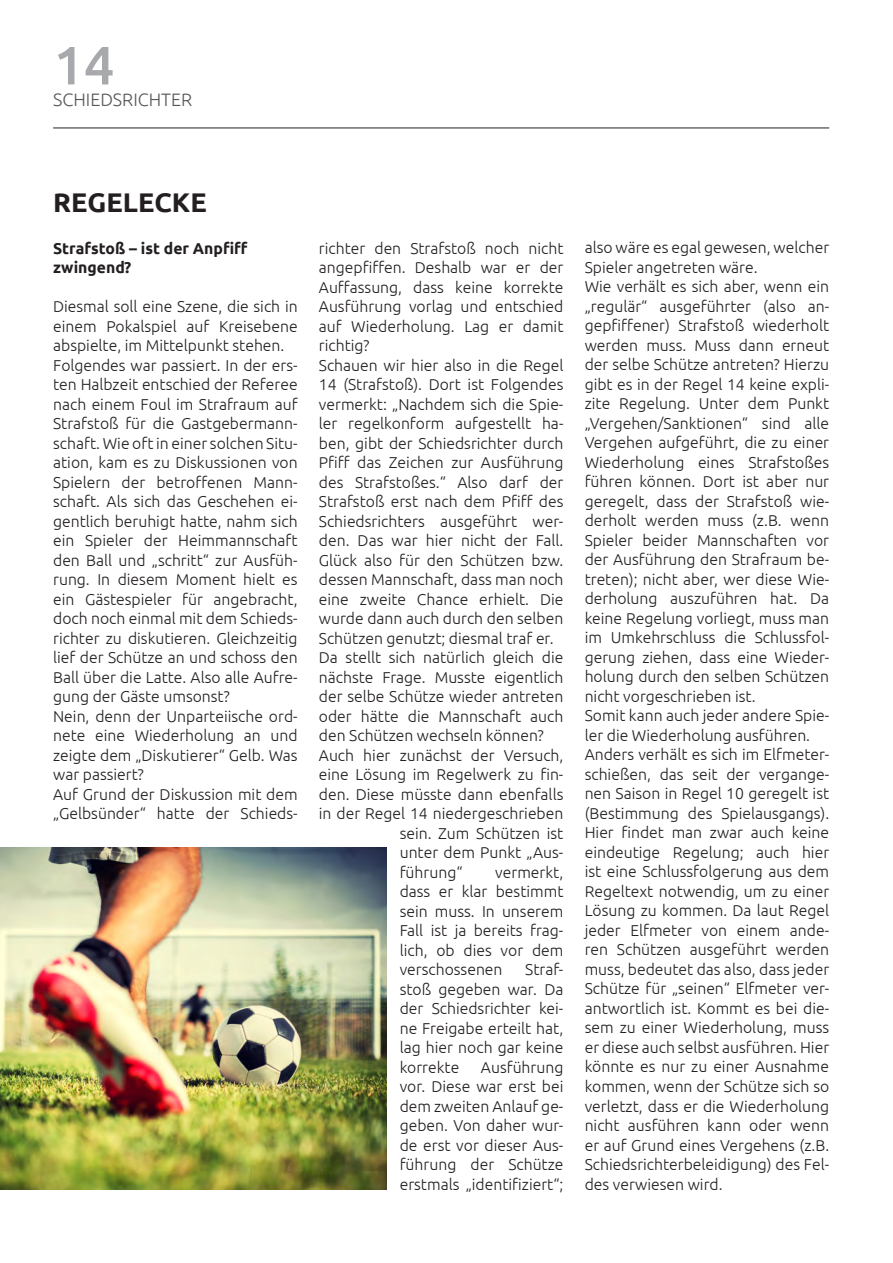
<style>
.page{position:relative;width:893px;height:1263px;background:#fff}
.page>*{position:absolute;margin:0;border:0;box-sizing:border-box;transform-origin:0 0}
.t1{font:500 54px "Ubuntu";color:#a8a9ad}
.t2{font:700 27px "Ubuntu";color:#231f20}
.t3{font:300 18px "Ubuntu";color:#57585a}
.t4{font:300 15.75px/19.5px "Ubuntu";color:#231f20;text-align:justify}
.t5{font:700 15.75px/19.5px "Ubuntu";color:#231f20}
</style>
<div class="page">
<hr style="left:53px;top:128px;width:776px;height:1px;background:#231f20">
<img style="left:0;top:848px;width:387px;height:341px">
<h1 class="t1" style="left:53px;top:31px;width:63px">14</h1>
<p class="t3" style="left:53px;top:89px;width:141px">SCHIEDSRICHTER</p>
<h2 class="t2" style="left:53px;top:186px;width:155px">REGELECKE</h2>
<p class="t5" style="left:53px;top:238px;width:196px">Strafstoß – ist der Anpfiff zwingend?</p>
<p class="t4" style="left:53px;top:296px;width:246px;text-align:left">Diesmal soll eine Szene, die sich in einem Pokalspiel auf Kreisebene abspielte, im Mittelpunkt stehen.<br>Folgendes war passiert. In der ers&shy;ten Halbzeit entschied der Referee nach einem Foul im Strafraum auf<br>Strafstoß für die Gastgebermann&shy;schaft. Wie oft in einer solchen Situ&shy;ation, kam es zu Diskussionen von<br>Spielern der betroffenen Mann&shy;schaft. Als sich das Geschehen ei&shy;gentlich beruhigt hatte, nahm sich ein Spieler der Heimmannschaft den Ball und „schritt“ zur Ausfüh&shy;rung. In diesem Moment hielt es ein Gästespieler für angebracht, doch noch einmal mit dem Schieds&shy;richter zu diskutieren. Gleichzeitig lief der Schütze an und schoss den<br>Ball über die Latte. Also alle Aufre&shy;gung der Gäste umsonst?<br>Nein, denn der Unparteiische ord&shy;nete eine Wiederholung an und zeigte dem „Diskutierer“ Gelb. Was war passiert?<br>Auf Grund der Diskussion mit dem „Gelbsünder“ hatte der Schieds-</p>
<p class="t4" style="left:319px;top:238px;width:246px">richter den Strafstoß noch nicht</p>
<p class="t4" style="left:319px;top:257px;width:246px">angepfiffen. Deshalb war er der</p>
<p class="t4" style="left:319px;top:277px;width:246px">Auffassung, dass keine korrekte</p>
<p class="t4" style="left:319px;top:296px;width:246px">Ausführung vorlag und entschied</p>
<p class="t4" style="left:319px;top:316px;width:246px">auf Wiederholung. Lag er damit</p>
<p class="t4" style="left:319px;top:335px;width:52px">richtig?</p>
<p class="t4" style="left:319px;top:355px;width:246px">Schauen wir hier also in die Regel</p>
<p class="t4" style="left:319px;top:374px;width:246px">14 (Strafstoß). Dort ist Folgendes</p>
<p class="t4" style="left:319px;top:394px;width:246px">vermerkt: „Nachdem sich die Spie-</p>
<p class="t4" style="left:319px;top:413px;width:246px">ler regelkonform aufgestellt ha-</p>
<p class="t4" style="left:319px;top:433px;width:246px">ben, gibt der Schiedsrichter durch</p>
<p class="t4" style="left:319px;top:452px;width:246px">Pfiff das Zeichen zur Ausführung</p>
<p class="t4" style="left:319px;top:472px;width:246px">des Strafstoßes.“ Also darf der</p>
<p class="t4" style="left:319px;top:491px;width:246px">Strafstoß erst nach dem Pfiff des</p>
<p class="t4" style="left:319px;top:511px;width:246px">Schiedsrichters ausgeführt wer-</p>
<p class="t4" style="left:319px;top:530px;width:246px">den. Das war hier nicht der Fall.</p>
<p class="t4" style="left:319px;top:550px;width:246px">Glück also für den Schützen bzw.</p>
<p class="t4" style="left:319px;top:569px;width:246px">dessen Mannschaft, dass man noch</p>
<p class="t4" style="left:319px;top:589px;width:246px">eine zweite Chance erhielt. Die</p>
<p class="t4" style="left:319px;top:608px;width:246px">wurde dann auch durch den selben</p>
<p class="t4" style="left:319px;top:628px;width:236px">Schützen genutzt; diesmal traf er.</p>
<p class="t4" style="left:319px;top:647px;width:246px">Da stellt sich natürlich gleich die</p>
<p class="t4" style="left:319px;top:667px;width:246px">nächste Frage. Musste eigentlich</p>
<p class="t4" style="left:319px;top:686px;width:246px">der selbe Schütze wieder antreten</p>
<p class="t4" style="left:319px;top:706px;width:246px">oder hätte die Mannschaft auch</p>
<p class="t4" style="left:319px;top:725px;width:226px">den Schützen wechseln können?</p>
<p class="t4" style="left:319px;top:745px;width:246px">Auch hier zunächst der Versuch,</p>
<p class="t4" style="left:319px;top:764px;width:246px">eine Lösung im Regelwerk zu fin-</p>
<p class="t4" style="left:319px;top:784px;width:246px">den. Diese müsste dann ebenfalls</p>
<p class="t4" style="left:319px;top:803px;width:246px">in der Regel 14 niedergeschrieben</p>
<p class="t4" style="left:400px;top:823px;width:165px">sein. Zum Schützen ist</p>
<p class="t4" style="left:400px;top:842px;width:165px">unter dem Punkt „Aus-</p>
<p class="t4" style="left:400px;top:862px;width:64px">führung“</p>
<p class="t4" style="left:400px;top:862px;width:165px;text-indent:96px">vermerkt, dass er klar bestimmt sein muss. In unserem Fall ist ja bereits frag&shy;lich, ob dies vor dem verschossenen</p>
<p class="t4" style="left:400px;top:959px;width:165px;text-indent:126px">Straf&shy;stoß gegeben war. Da der Schiedsrichter kei&shy;ne Freigabe erteilt hat, lag hier noch gar keine korrekte</p>
<p class="t4" style="left:400px;top:1057px;width:165px;text-indent:81px">Ausführung vor. Diese war erst bei dem zweiten Anlauf ge&shy;geben. Von daher wur&shy;de erst vor dieser Aus&shy;führung der Schütze erstmals „identifiziert“;</p>
<p class="t4" style="left:585px;top:238px;width:246px;text-align:left">also wäre es egal gewesen, welcher<br>Spieler angetreten wäre.<br>Wie verhält es sich aber, wenn ein „regulär“ ausgeführter (also an&shy;gepfiffener) Strafstoß wiederholt werden muss. Muss dann erneut der selbe Schütze antreten? Hierzu gibt es in der Regel 14 keine expli&shy;zite Regelung. Unter dem Punkt „Vergehen/Sanktionen“ sind alle<br>Vergehen aufgeführt, die zu einer<br>Wiederholung eines Strafstoßes führen können. Dort ist aber nur geregelt, dass der Strafstoß wie&shy;derholt werden muss (z.B. wenn<br>Spieler beider Mannschaften vor der Ausführung den Strafraum be&shy;treten); nicht aber, wer diese Wie&shy;derholung auszuführen hat. Da keine Regelung vorliegt, muss man im Umkehrschluss die Schlussfol&shy;gerung ziehen, dass eine Wieder&shy;holung durch den selben Schützen nicht vorgeschrieben ist.<br>Somit kann auch jeder andere Spie&shy;ler die Wiederholung ausführen.<br>Anders verhält es sich im Elfmeter&shy;schießen, das seit der vergange&shy;nen Saison in Regel 10 geregelt ist (Bestimmung des Spielausgangs).<br>Hier findet man zwar auch keine eindeutige Regelung; auch hier ist eine Schlussfolgerung aus dem<br>Regeltext notwendig, um zu einer<br>Lösung zu kommen. Da laut Regel jeder Elfmeter von einem ande&shy;ren Schützen ausgeführt werden muss, bedeutet das also, dass jeder<br>Schütze für „seinen“ Elfmeter ver&shy;antwortlich ist. Kommt es bei die&shy;sem zu einer Wiederholung, muss er diese auch selbst ausführen. Hier könnte es nur zu einer Ausnahme kommen, wenn der Schütze sich so verletzt, dass er die Wiederholung nicht ausführen kann oder wenn er auf Grund eines Vergehens (z.B.<br>Schiedsrichterbeleidigung) des Fel&shy;des verwiesen wird.</p>
</div>
